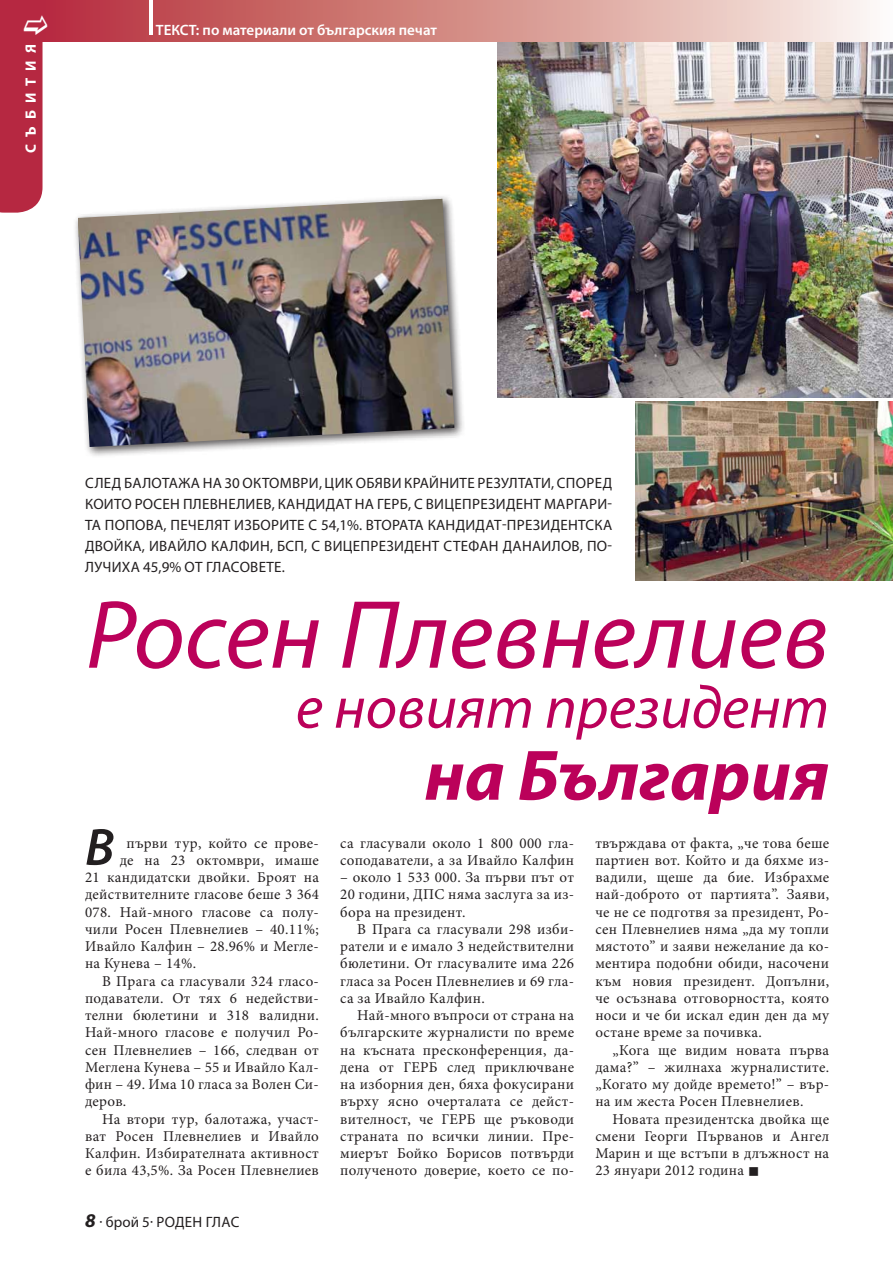
<style>
.page{position:relative;width:893px;height:1263px;background:#fff}
.page>*{position:absolute;margin:0;border:0;box-sizing:border-box;transform-origin:0 0}
.t1{font:italic 97.8px "Myriad Pro";color:#bb015a}
.t2{font:italic 700 72px "Myriad Pro";color:#bb015a}
.t3{font:italic 60px "Myriad Pro";color:#bb015a}
.t4{font:italic 600 52.8px "Myriad Pro";color:#231f20}
.t5{font:15px/17.2px "Minion Pro";letter-spacing:.02em;color:#231f20;text-align:justify}
.t6{font:15px/21px "Myriad Pro";letter-spacing:.02em;color:#231f20;text-align:justify}
.t7{font:600 15px "Myriad Pro";color:#fff}
.t8{font:700 15px "Myriad Pro";letter-spacing:.47em;color:#fff}
.s1{font-weight:700;font-style:italic;font-size:19.5px}
</style>
<div class="page">
<img style="left:497px;top:42px;width:396px;height:356px">
<div style="left:73px;top:194px;width:392px;height:264px;background:#231f20;opacity:.75"></div>
<img style="left:78px;top:199px;width:376px;height:248px">
<img style="left:636px;top:402px;width:257px;height:178px">
<svg style="left:47px;top:0;width:823px;height:42px;background:#d58e8c"></svg>
<hr style="left:149px;top:0;width:4px;height:35px;background:#fff">
<svg style="left:0;top:0;width:47px;height:213px;background:#bc3b52"></svg>
<p class="t8" style="left:21px;top:153px;width:111px;rotate:-90deg">Събития</p>
<p class="t7" style="left:156px;top:20px;width:283px">ТЕКСТ: по материали от българския печат</p>
<p class="t6" style="left:85px;top:472px;width:528px;text-indent:271px">обяви крайните резултати, според които Росен Плевнелиев, кандидат на ГЕРБ, с вицепрезидент Маргари&shy;та Попова, печелят изборите с 54,1%. Втората кандидат-президентска двойка, Ивайло Калфин, БСП, с вицепрезидент Стефан Данаилов, по&shy;лучиха 45,9% от гласовете.</p>
<h1 class="t1" style="left:86px;top:574px;width:745px">Росен Плевнелиев</h1>
<h3 class="t3" style="left:296px;top:670px;width:535px">е новият президент</h3>
<h2 class="t2" style="left:425px;top:729px;width:406px">на България</h2>
<p class="t6" style="left:85px;top:472px;width:250px">След балотажа на 30 октомври, ЦИК</p>
<h3 class="t4" style="left:85px;top:813px;width:31px">В</h3>
<p class="t5" style="left:127px;top:834px;width:194px">първи тур, който се прове-</p>
<p class="t5" style="left:120px;top:851px;width:201px">де на 23 октомври, имаше</p>
<p class="t5" style="left:85px;top:869px;width:235px">21 кандидатски двойки. Броят на</p>
<p class="t5" style="left:85px;top:886px;width:235px">действителните гласове беше 3 364</p>
<p class="t5" style="left:85px;top:903px;width:235px">078. Най-много гласове са полу-</p>
<p class="t5" style="left:85px;top:920px;width:235px">чили Росен Плевнелиев – 40.11%;</p>
<p class="t5" style="left:85px;top:938px;width:235px">Ивайло Калфин – 28.96% и Мегле-</p>
<p class="t5" style="left:85px;top:955px;width:113px">на Кунева – 14%.</p>
<p class="t5" style="left:102px;top:972px;width:218px">В Прага са гласували 324 гласо-</p>
<p class="t5" style="left:85px;top:989px;width:235px">подаватели. От тях 6 недействи-</p>
<p class="t5" style="left:85px;top:1007px;width:235px">телни бюлетини и 318 валидни.</p>
<p class="t5" style="left:85px;top:1024px;width:235px">Най-много гласове е получил Ро-</p>
<p class="t5" style="left:85px;top:1041px;width:235px">сен Плевнелиев – 166, следван от</p>
<p class="t5" style="left:85px;top:1058px;width:235px">Меглена Кунева – 55 и Ивайло Кал-</p>
<p class="t5" style="left:85px;top:1076px;width:235px">фин – 49. Има 10 гласа за Волен Си-</p>
<p class="t5" style="left:85px;top:1093px;width:43px">деров.</p>
<p class="t5" style="left:102px;top:1110px;width:218px">На втори тур, балотажа, участ-</p>
<p class="t5" style="left:85px;top:1127px;width:235px">ват Росен Плевнелиев и Ивайло</p>
<p class="t5" style="left:85px;top:1145px;width:235px">Калфин. Избирателната активност</p>
<p class="t5" style="left:85px;top:1162px;width:235px">е била 43,5%. За Росен Плевнелиев</p>
<p class="t6" style="left:85px;top:1211px;width:156px"><span class="s1">8</span> · брой 5· Роден Глас</p>
<p class="t5" style="left:340px;top:834px;width:235px">са гласували около 1 800 000 гла&shy;соподаватели, а за Ивайло Калфин</p>
<p class="t5" style="left:340px;top:869px;width:235px">– около 1 533 000. За първи път от 20 години, ДПС няма заслуга за из&shy;бора на президент.</p>
<p class="t5" style="left:340px;top:920px;width:235px;text-indent:17px">В Прага са гласували 298 изби&shy;ратели и е имало 3 недействителни бюлетини. От гласувалите има 226 гласа за Росен Плевнелиев и 69 гла&shy;са за Ивайло Калфин.</p>
<p class="t5" style="left:340px;top:1007px;width:235px;text-indent:17px">Най-много въпроси от страна на българските журналисти по време на късната пресконференция, да&shy;дена от ГЕРБ след приключване на изборния ден, бяха фокусирани върху ясно очерталата се дейст&shy;вителност, че ГЕРБ ще ръководи страната по всички линии. Пре&shy;миерът Бойко Борисов потвърди полученото доверие, което се по-</p>
<p class="t5" style="left:595px;top:834px;width:235px">твърждава от факта, „че това беше партиен вот. Който и да бяхме из&shy;вадили, щеше да бие. Избрахме най-доброто от партията”. Заяви, че не се подготвя за президент, Ро&shy;сен Плевнелиев няма „да му топли мястото” и заяви нежелание да ко&shy;ментира подобни обиди, насочени към новия президент. Допълни, че осъзнава отговорността, която носи и че би искал един ден да му остане време за почивка.</p>
<p class="t5" style="left:595px;top:1041px;width:235px;text-indent:17px">„Кога ще видим новата първа дама?” – жилнаха журналистите. „Когато му дойде времето!” – вър&shy;на им жеста Росен Плевнелиев.</p>
<p class="t5" style="left:595px;top:1110px;width:235px;text-indent:17px">Новата президентска двойка ще смени Георги Първанов и Ангел Марин и ще встъпи в длъжност на 23 януари 2012 година ■</p>
</div>
